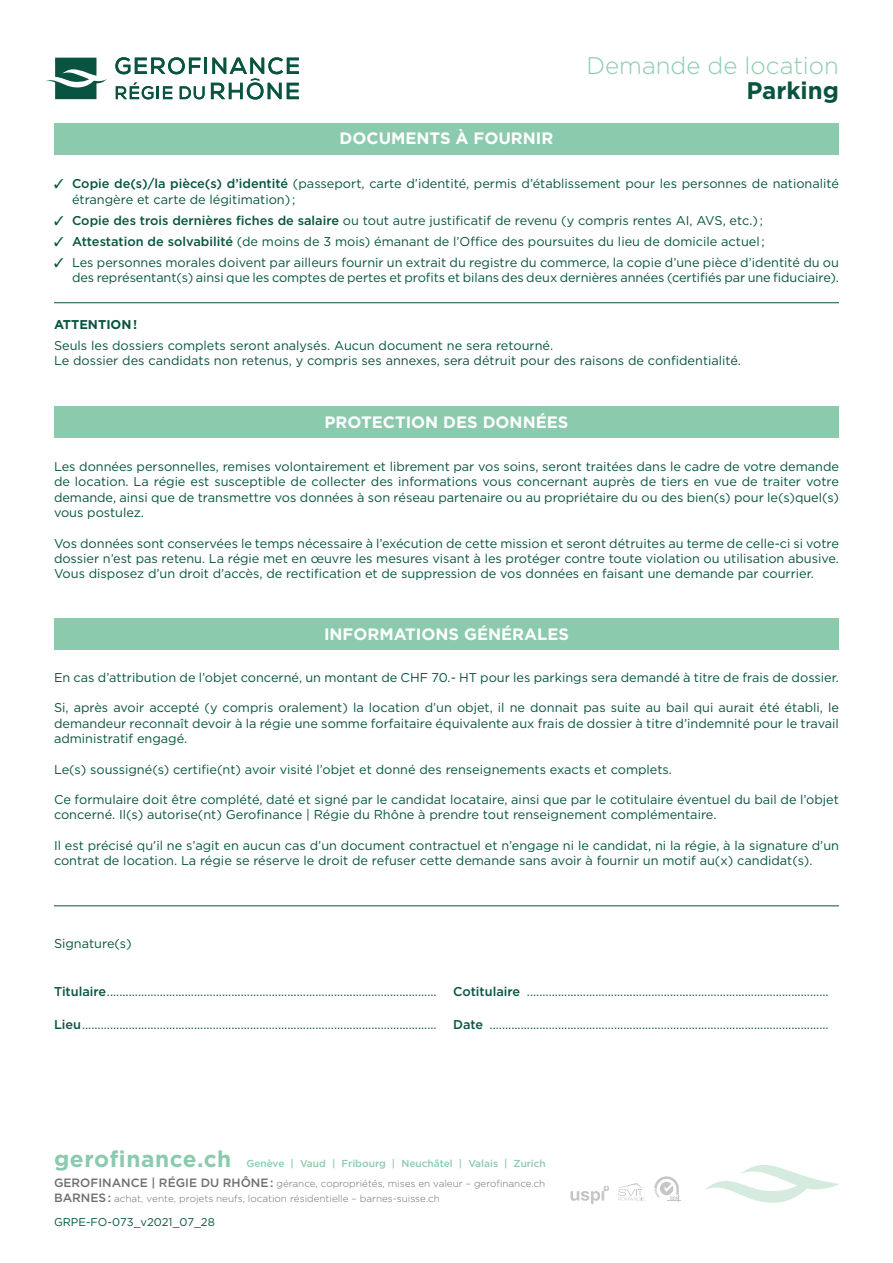
<style>
.page{position:relative;width:893px;height:1263px;background:#fff}
.page>*{position:absolute;margin:0;border:0;box-sizing:border-box;transform-origin:0 0}
.t1{font:300 24px "Gotham";color:#8ccaae}
.t2{font:700 24px "Gotham";color:#085440}
.t3{font:700 22.65px "Gotham";letter-spacing:.025em;color:#8ccaae}
.t4{font:700 16.5px "Gotham";color:#fff}
.t5{font:12.75px/15.3px "Gotham";color:#085440}
.t6{font:700 12.75px "Gotham";color:#085440}
.t7{font:11.25px "Gotham";color:#085440}
.t8{font:500 10.2px "Gotham";color:#8ccaae}
.t9{font:300 9.9px/14.4px "Gotham";color:#706f6f}
.s1{font-weight:500}
.s2{font-size:9.9px}
.s3{font-weight:500;font-size:12px}
</style>
<div class="page">
<div style="left:54px;top:123px;width:785px;height:31px;background:#8ccaae"></div>
<hr style="left:54px;top:302px;width:785px;height:1px;background:#085440">
<div style="left:54px;top:619px;width:785px;height:31px;background:#8ccaae"></div>
<hr style="left:54px;top:905px;width:785px;height:1px;background:#085440">
<svg style="left:570px;top:1186px;width:39px;height:18px"></svg>
<svg style="left:654px;top:1176px;width:26px;height:26px"></svg>
<svg style="left:618px;top:1183px;width:27px;height:18px"></svg>
<svg style="left:705px;top:1165px;width:134px;height:38px"></svg>
<svg style="left:115px;top:57px;width:184px;height:42px"></svg>
<svg style="left:45px;top:58px;width:62px;height:41px"></svg>
<div style="left:54px;top:406px;width:785px;height:31px;background:#8ccaae"></div>
<h1 class="t1" style="left:586px;top:50px;width:254px">Demande de location</h1>
<h1 class="t2" style="left:746px;top:75px;width:94px">Parking</h1>
<p class="t4" style="left:340px;top:128px;width:215px">DOCUMENTS À FOURNIR</p>
<p class="t5" style="left:72px;top:176px;width:768px;text-indent:-18px">✓ <span class="s1">Copie de(s)/la pièce(s) d’identité</span> (passeport, carte d’identité, permis d’établissement pour les personnes de nationalité étrangère et carte de légitimation) ;</p>
<p class="t5" style="left:54px;top:212px;width:710px">✓ <span class="s1">Copie des trois dernières fiches de salaire</span> ou tout autre justificatif de revenu (y compris rentes AI, AVS, etc.) ;</p>
<p class="t5" style="left:54px;top:233px;width:712px">✓ <span class="s1">Attestation de solvabilité</span> (de moins de 3 mois) émanant de l’Office des poursuites du lieu de domicile actuel ;</p>
<p class="t5" style="left:54px;top:254px;width:786px;text-align:right">✓ Les personnes morales doivent par ailleurs fournir un extrait du registre du commerce, la copie d’une pièce d’identité du ou des représentant(s) ainsi que les comptes de pertes et profits et bilans des deux dernières années (certifiés par une fiduciaire).</p>
<p class="t6" style="left:54px;top:316px;width:85px">ATTENTION !</p>
<p class="t5" style="left:54px;top:338px;width:689px">Seuls les dossiers complets seront analysés. Aucun document ne sera retourné.<br>Le dossier des candidats non retenus, y compris ses annexes, sera détruit pour des raisons de confidentialité.</p>
<p class="t4" style="left:325px;top:411px;width:245px">PROTECTION DES DONNÉES</p>
<p class="t5" style="left:54px;top:459px;width:786px;text-align:justify">Les données personnelles, remises volontairement et librement par vos soins, seront traitées dans le cadre de votre demande de location. La régie est susceptible de collecter des informations vous concernant auprès de tiers en vue de traiter votre demande, ainsi que de transmettre vos données à son réseau partenaire ou au propriétaire du ou des bien(s) pour le(s)quel(s) vous postulez.</p>
<p class="t5" style="left:54px;top:535px;width:786px;text-align:justify">Vos données sont conservées le temps nécessaire à l’exécution de cette mission et seront détruites au terme de celle-ci si votre dossier n’est pas retenu. La régie met en œuvre les mesures visant à les protéger contre toute violation ou utilisation abusive.<br>Vous disposez d’un droit d’accès, de rectification et de suppression de vos données en faisant une demande par courrier.</p>
<p class="t4" style="left:324px;top:623px;width:246px">INFORMATIONS GÉNÉRALES</p>
<p class="t5" style="left:54px;top:669px;width:786px">En cas d’attribution de l’objet concerné, un montant de CHF 70.- HT pour les parkings sera demandé à titre de frais de dossier.</p>
<p class="t5" style="left:54px;top:700px;width:786px;text-align:justify">Si, après avoir accepté (y compris oralement) la location d’un objet, il ne donnait pas suite au bail qui aurait été établi, le demandeur reconnaît devoir à la régie une somme forfaitaire équivalente aux frais de dossier à titre d’indemnité pour le travail administratif engagé.</p>
<p class="t5" style="left:54px;top:761px;width:620px">Le(s) soussigné(s) certifie(nt) avoir visité l’objet et donné des renseignements exacts et complets.</p>
<p class="t5" style="left:54px;top:792px;width:786px">Ce formulaire doit être complété, daté et signé par le candidat locataire, ainsi que par le cotitulaire éventuel du bail de l’objet concerné. Il(s) autorise(nt) Gerofinance | Régie du Rhône à prendre tout renseignement complémentaire.</p>
<p class="t5" style="left:54px;top:837px;width:786px">Il est précisé qu’il ne s’agit en aucun cas d’un document contractuel et n’engage ni le candidat, ni la régie, à la signature d’un contrat de location. La régie se réserve le droit de refuser cette demande sans avoir à fournir un motif au(x) candidat(s).</p>
<p class="t5" style="left:54px;top:936px;width:79px">Signature(s)</p>
<p class="t5" style="left:54px;top:984px;width:384px"><span class="s1">Titulaire</span>..........................................................................................................</p>
<p class="t5" style="left:453px;top:984px;width:377px"><span class="s1">Cotitulaire</span> .................................................................................................</p>
<p class="t5" style="left:54px;top:1017px;width:384px"><span class="s1">Lieu</span>..................................................................................................................</p>
<p class="t5" style="left:453px;top:1017px;width:377px"><span class="s1">Date</span> .............................................................................................................</p>
<h2 class="t3" style="left:54px;top:1143px;width:179px">gerofinance.ch</h2>
<p class="t8" style="left:246px;top:1156px;width:301px">Genève | Vaud | Fribourg | Neuchâtel | Valais | Z<span class="s2">uric</span>h</p>
<p class="t9" style="left:54px;top:1176px;width:493px"><span class="s3">GEROFINANCE | RÉGIE DU RHÔNE :</span> gérance, copropriétés, mises en valeur – gerofinance.ch<br><span class="s3">BARNES :</span> achat, vente, projets neufs, location résidentielle – barnes-suisse.ch</p>
<p class="t7" style="left:54px;top:1215px;width:162px">GRPE-FO-073_v2021_07_28</p>
</div>
